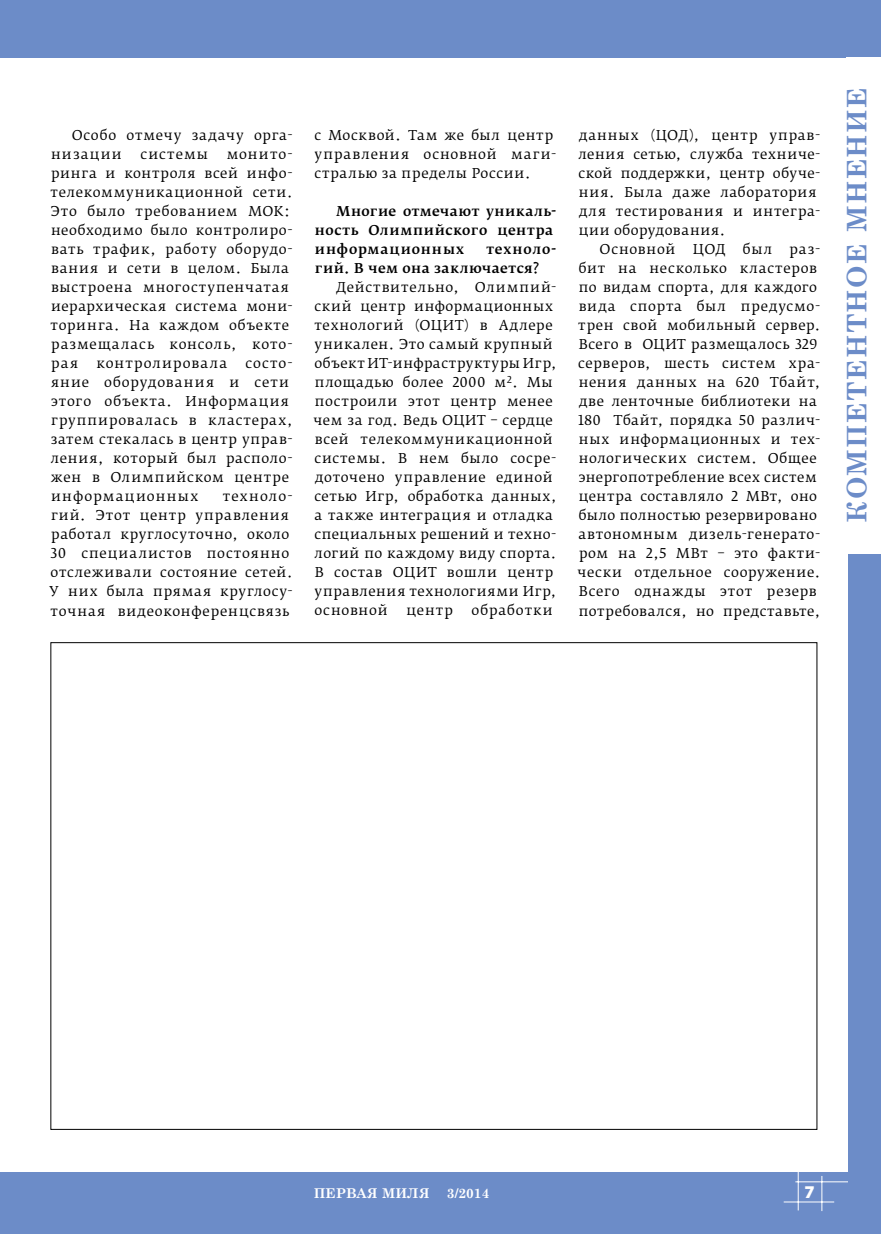
<style>
.page{position:relative;width:881px;height:1234px;background:#fff}
.page>*{position:absolute;margin:0;border:0;box-sizing:border-box;transform-origin:0 0}
.t1{font:700 27px "Century Schoolbook";letter-spacing:.05em;color:#6c8cc8}
.t2{font:900 18px "Myriad Pro";color:#fff}
.t3{font:13.5px/19px "Fedra Serif B Pro";letter-spacing:.05em;color:#000}
.t4{font:500 13.5px/19px "Fedra Serif B Pro";letter-spacing:.04em;color:#000}
.t5{font:700 13.5px "Century Schoolbook";color:#fff}
.t6{font:13.5px "Fedra Serif B Pro";letter-spacing:.075em;color:#000}
.t7{font:13.5px "Fedra Serif B Pro";letter-spacing:.07em;color:#000}
.t8{font:13.5px "Fedra Serif B Pro";letter-spacing:.08em;color:#000}
</style>
<div class="page">
<div style="left:0;top:1172px;width:880px;height:61px;background:#6c8cc8"></div>
<hr style="left:783px;top:1201px;width:50px;height:1px;background:#fff">
<hr style="left:797px;top:1171px;width:1px;height:39px;background:#fff">
<hr style="left:821px;top:1175px;width:1px;height:35px;background:#fff">
<hr style="left:795px;top:1181px;width:85px;height:1px;background:#fff">
<div style="left:847px;top:0;width:33px;height:1233px;background:#6c8cc8"></div>
<div style="left:0;top:0;width:880px;height:57px;background:#6c8cc8"></div>
<div style="left:846px;top:57px;width:34px;height:496px;background:#fff"></div>
<p class="t3" style="left:51px;top:125px;width:243px;text-indent:21px">Особо отмечу задачу орга&shy;низации</p>
<p class="t8" style="left:141px;top:145px;width:69px">системы</p>
<p class="t3" style="left:50px;top:144px;width:243px;text-indent:176px">монито&shy;ринга и контроля всей инфо&shy;телекоммуникационной сети.<br>Это было требованием МОК: необходимо было контролиро&shy;вать трафик, работу оборудо&shy;вания и сети в целом. Была выстроена многоступенчатая иерархическая система мони&shy;торинга. На каждом объекте размещалась консоль, кото&shy;рая</p>
<p class="t3" style="left:51px;top:354px;width:243px;text-indent:195px">состо&shy;яние оборудования и сети этого объекта. Информация группировалась в кластерах, затем стекалась в центр управ&shy;ления, который был располо&shy;жен в Олимпийском центре информационных</p>
<p class="t6" style="left:96px;top:355px;width:132px">контролировала</p>
<p class="t3" style="left:50px;top:487px;width:244px;text-indent:173px">техноло&shy;гий. Этот центр управления работал круглосуточно, около<br>30 специалистов постоянно отслеживали состояние сетей.<br>У них была прямая круглосу&shy;точная видеоконференцсвязь</p>
<p class="t3" style="left:314px;top:125px;width:243px">с Москвой. Там же был центр управления основной маги&shy;стралью за пределы России.</p>
<p class="t4" style="left:315px;top:201px;width:243px;text-indent:21px">Многие отмечают уникаль&shy;ность Олимпийского центра информационных</p>
<p class="t4" style="left:315px;top:239px;width:243px;text-indent:171px">техноло&shy;гий. В чем она заключается?</p>
<p class="t3" style="left:313px;top:277px;width:244px;text-indent:22px">Действительно, Олимпий&shy;ский центр информационных технологий (ОЦИТ) в Адлере уникален. Это самый крупный объект ИТ-инфраструктуры Игр, площадью более 2000 м<sup>2</sup>. Мы построили этот центр менее чем за год. Ведь ОЦИТ – сердце всей телекоммуникационной системы. В нем было сосре&shy;доточено управление единой сетью Игр, обработка данных, а также интеграция и отладка специальных решений и техно&shy;логий по каждому виду спорта.<br>В состав ОЦИТ вошли центр управления технологиями Игр, основной</p>
<p class="t3" style="left:406px;top:601px;width:48px">центр</p>
<p class="t7" style="left:471px;top:602px;width:83px">обработки</p>
<p class="t3" style="left:579px;top:125px;width:243px">данных (ЦОД), центр управ-</p>
<p class="t3" style="left:578px;top:144px;width:243px">ления сетью, служба техниче-</p>
<p class="t3" style="left:578px;top:163px;width:243px">ской поддержки, центр обуче-</p>
<p class="t3" style="left:578px;top:182px;width:239px">ния. Была даже лаборатория</p>
<p class="t3" style="left:579px;top:201px;width:243px">для тестирования и интегра-</p>
<p class="t3" style="left:578px;top:220px;width:148px">ции оборудования.</p>
<p class="t3" style="left:599px;top:239px;width:78px">Основной</p>
<p class="t3" style="left:692px;top:239px;width:34px">ЦОД</p>
<p class="t3" style="left:742px;top:239px;width:31px">был</p>
<p class="t3" style="left:577px;top:239px;width:244px;text-indent:212px">раз&shy;бит на несколько кластеров по видам спорта, для каждого вида спорта был предусмо&shy;трен свой мобильный сервер.<br>Всего в ОЦИТ размещалось 329 серверов, шесть систем хра&shy;нения данных на 620 Тбайт, две ленточные библиотеки на<br>180 Тбайт, порядка 50 различ&shy;ных информационных и тех&shy;нологических систем. Общее энергопотребление всех систем центра составляло 2 МВт, оно было полностью резервировано автономным дизель-генерато&shy;ром на 2,5 МВт – это факти&shy;чески отдельное сооружение.<br>Всего однажды этот резерв потребовался, но представьте,</p>
<h1 class="t1" style="left:835px;top:522px;width:437px;rotate:-90deg">КОМПЕТЕНТНОЕ МНЕНИЕ</h1>
<p class="t5" style="left:314px;top:1181px;width:117px">ПЕРВАЯ МИЛЯ</p>
<p class="t5" style="left:446px;top:1181px;width:44px">3/2014</p>
<h2 class="t2" style="left:804px;top:1181px;width:12px">7</h2>
</div>
